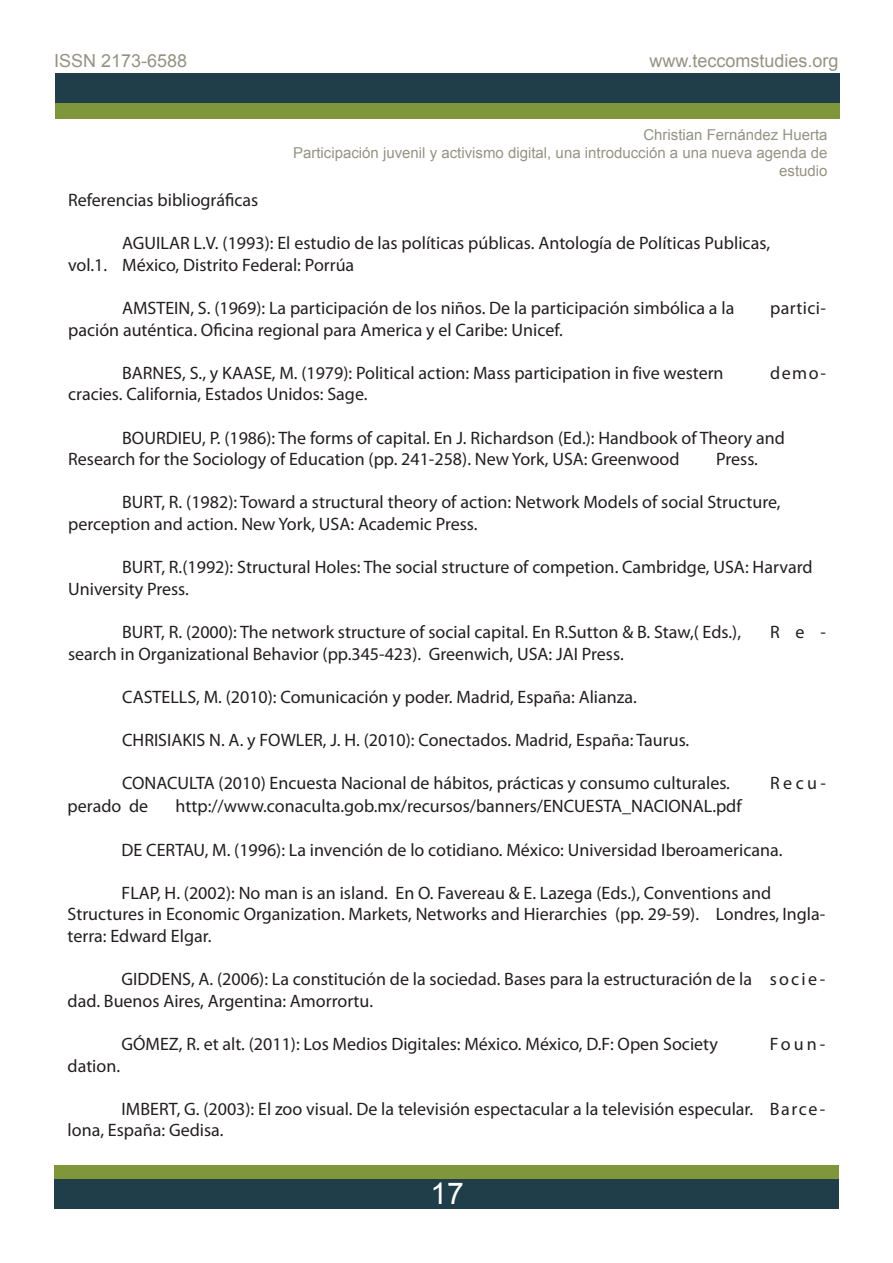
<style>
.page{position:relative;width:893px;height:1263px;background:#fff}
.page>*{position:absolute;margin:0;border:0;box-sizing:border-box;transform-origin:0 0}
.t1{font:30px "Arial";color:#fff}
.t2{font:18px/21.6px "Myriad Pro";color:#231f20}
.t3{font:18px "Arial";color:#959383}
.t4{font:18px "Myriad Pro";letter-spacing:.02em;color:#231f20}
.t5{font:15px/18px "Arial";color:#959383;text-align:right}
</style>
<div class="page">
<div style="left:54px;top:1165px;width:785px;height:29px;background:#80963a"></div>
<div style="left:54px;top:1179px;width:785px;height:29px;background:#203e49"></div>
<div style="left:55px;top:90px;width:784px;height:29px;background:#80963a"></div>
<div style="left:55px;top:73px;width:784px;height:29px;background:#203e49"></div>
<p class="t3" style="left:54px;top:49px;width:135px">ISSN 2173-6588</p>
<p class="t3" style="left:649px;top:49px;width:191px">www.teccomstudies.org</p>
<p class="t5" style="left:293px;top:126px;width:536px">Christian Fernández Huerta<br>Participación juvenil y activismo digital, una introducción a una nueva agenda de estudio</p>
<p class="t2" style="left:68px;top:189px;width:192px">Referencias bibliográficas</p>
<p class="t2" style="left:68px;top:232px;width:703px;text-indent:54px">AGUILAR L.V. (1993): El estudio de las políticas públicas. Antología de Políticas Publicas, vol.1. México, Distrito Federal: Porrúa</p>
<p class="t2" style="left:122px;top:297px;width:614px">AMSTEIN, S. (1969): La participación de los niños. De la participación simbólica a la</p>
<p class="t4" style="left:770px;top:297px;width:57px">partici-</p>
<p class="t2" style="left:68px;top:318px;width:496px">pación auténtica. Oficina regional para America y el Caribe: Unicef.</p>
<p class="t2" style="left:122px;top:362px;width:603px">BARNES, S., y KAASE, M. (1979): Political action: Mass participation in five western</p>
<p class="t2" style="left:770px;top:362px;width:57px">demo-</p>
<p class="t2" style="left:68px;top:383px;width:301px">cracies. California, Estados Unidos: Sage.</p>
<p class="t2" style="left:68px;top:426px;width:718px;text-indent:54px">BOURDIEU, P. (1986): The forms of capital. En J. Richardson (Ed.): Handbook of Theory and<br>Research for the Sociology of Education (pp. 241-258). New York, USA: Greenwood</p>
<p class="t2" style="left:716px;top:448px;width:43px">Press.</p>
<p class="t2" style="left:68px;top:491px;width:714px;text-indent:54px">BURT, R. (1982): Toward a structural theory of action: Network Models of social Structure, perception and action. New York, USA: Academic Press.</p>
<p class="t2" style="left:68px;top:556px;width:746px;text-indent:54px">BURT, R.(1992): Structural Holes: The social structure of competion. Cambridge, USA: Harvard<br>University Press.</p>
<p class="t2" style="left:122px;top:621px;width:620px">BURT, R. (2000): The network structure of social capital. En R.Sutton &amp; B. Staw,( Eds.),</p>
<p class="t2" style="left:770px;top:621px;width:57px">Re-</p>
<p class="t2" style="left:68px;top:642px;width:557px">search in Organizational Behavior (pp.345-423). Greenwich, USA: JAI Press.</p>
<p class="t2" style="left:122px;top:686px;width:516px">CASTELLS, M. (2010): Comunicación y poder. Madrid, España: Alianza.</p>
<p class="t2" style="left:122px;top:729px;width:569px">CHRISIAKIS N. A. y FOWLER, J. H. (2010): Conectados. Madrid, España: Taurus.</p>
<p class="t2" style="left:122px;top:772px;width:609px">CONACULTA (2010) Encuesta Nacional de hábitos, prácticas y consumo culturales.</p>
<p class="t2" style="left:770px;top:772px;width:57px">Recu-</p>
<p class="t2" style="left:68px;top:795px;width:82px">perado de</p>
<p class="t2" style="left:176px;top:795px;width:568px">http://www.conaculta.gob.mx/recursos/banners/ENCUESTA_NACIONAL.pdf</p>
<p class="t2" style="left:122px;top:838px;width:662px">DE CERTAU, M. (1996): La invención de lo cotidiano. México: Universidad Iberoamericana.</p>
<p class="t2" style="left:68px;top:882px;width:759px;text-indent:54px">FLAP, H. (2002): No man is an island. En O. Favereau &amp; E. Lazega (Eds.), Conventions and<br>Structures in Economic Organization. Markets, Networks and Hierarchies (pp. 29-59). Londres, Ingla&shy;terra: Edward Elgar.</p>
<p class="t2" style="left:68px;top:968px;width:759px;text-indent:54px">GIDDENS, A. (2006): La constitución de la sociedad. Bases para la estructuración de la s o c i e - dad. Buenos Aires, Argentina: Amorrortu.</p>
<p class="t2" style="left:122px;top:1033px;width:598px">GÓMEZ, R. et alt. (2011): Los Medios Digitales: México. México, D.F: Open Society</p>
<p class="t2" style="left:770px;top:1033px;width:57px">Foun-</p>
<p class="t2" style="left:68px;top:1054px;width:54px">dation.</p>
<p class="t2" style="left:68px;top:1098px;width:759px;text-indent:54px">IMBERT, G. (2003): El zoo visual. De la televisión espectacular a la televisión especular. Barce&shy;lona, España: Gedisa.</p>
<h1 class="t1" style="left:431px;top:1174px;width:35px">17</h1>
</div>
